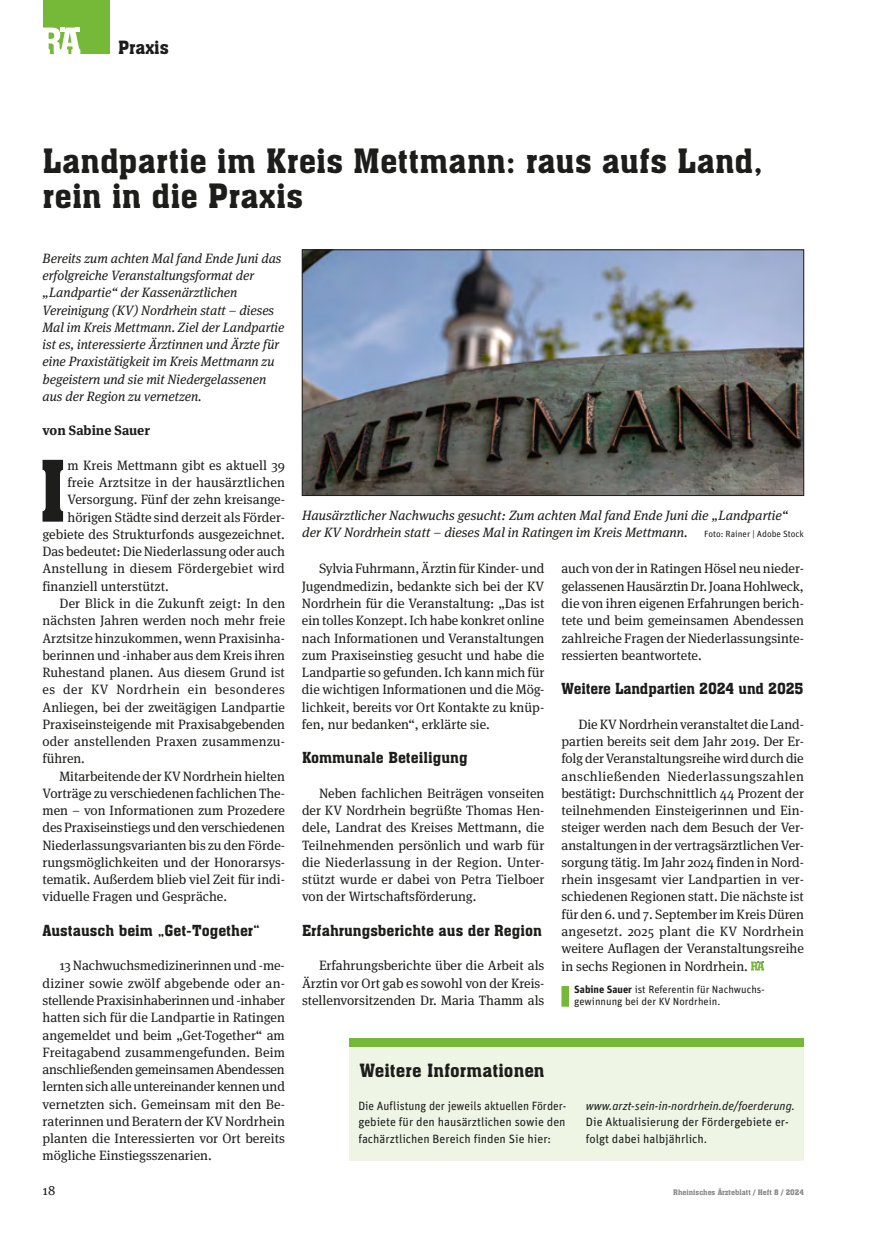
<style>
.page{position:relative;width:872px;height:1234px;background:#fff}
.page>*{position:absolute;margin:0;border:0;box-sizing:border-box;transform-origin:0 0}
.t1{font:83.1px "Aachen BT";color:#1d1d1b}
.t2{font:33px/34.5px "Aachen BT";letter-spacing:.005em;color:#1d1d1b}
.t3{font:18px "Aachen BT";color:#1d1d1b}
.t4{font:15px "Aachen BT";color:#1d1d1b}
.t5{font:13.5px/17.2px "Meta Serif Pro";color:#1d1d1b;text-align:justify}
.t6{font:italic 13.5px/17.2px "Meta Serif Pro";color:#1d1d1b}
.t7{font:13.5px "Meta Serif Pro";letter-spacing:.035em;color:#1d1d1b}
.t8{font:700 13.5px "Meta Serif Pro";color:#1d1d1b}
.t9{font:12px/16.5px "Unit Pro";color:#1d1d1b;text-align:justify;scale:.95 1}
.t10{font:12px/16.5px "Unit Pro";color:#1d1d1b}
.t11{font:italic 12px "Unit Pro";color:#1d1d1b}
.t12{font:10.5px/12px "Unit Pro";color:#1d1d1b}
.t13{font:7.5px "Aachen BT";color:#878787}
.s1{font-family:"Unit Pro";font-style:normal;font-size:9px}
.s2{font-weight:700}
</style>
<div class="page">
<div style="left:43px;top:0;width:66px;height:54px;background:#76b837"></div>
<svg style="left:43px;top:28px;width:37px;height:26px"></svg>
<svg style="left:751px;top:961px;width:13px;height:9px"></svg>
<div style="left:561px;top:985px;width:8px;height:21px;background:#76b837"></div>
<div style="left:350px;top:1038px;width:454px;height:8px;background:#76b837"></div>
<div style="left:350px;top:1046px;width:454px;height:114px;background:#eef5e5"></div>
<img style="left:304px;top:251px;width:498px;height:242px">
<div style="left:302px;top:249px;width:502px;height:246px;border:1px solid #1d1d1b"></div>
<h3 class="t3" style="left:118px;top:36px;width:52px">Praxis</h3>
<h2 class="t2" style="left:43px;top:144px;width:722px">Landpartie im Kreis Mettmann: raus aufs Land, rein in die Praxis</h2>
<p class="t6" style="left:43px;top:249px;width:243px">Bereits zum achten Mal fand Ende Juni das erfolgreiche Veranstaltungsformat der „Landpartie“ der Kassenärztlichen Vereinigung (KV) Nordrhein statt – dieses Mal im Kreis Mettmann. Ziel der Landpartie ist es, interessierte Ärztinnen und Ärzte für eine Praxistätigkeit im Kreis Mettmann zu begeistern und sie mit Niedergelassenen aus der Region zu vernetzen.</p>
<p class="t8" style="left:43px;top:419px;width:109px">von Sabine Sauer</p>
<h1 class="t1" style="left:38px;top:439px;width:31px">I</h1>
<p class="t5" style="left:68px;top:456px;width:219px">m Kreis Mettmann gibt es aktuell 39</p>
<p class="t5" style="left:68px;top:473px;width:219px">freie Arztsitze in der hausärztlichen</p>
<p class="t5" style="left:68px;top:490px;width:219px">Versorgung. Fünf der zehn kreisange-</p>
<p class="t5" style="left:68px;top:507px;width:219px">hörigen Städte sind derzeit als Förder-</p>
<p class="t5" style="left:43px;top:525px;width:244px">gebiete des Strukturfonds ausgezeichnet.</p>
<p class="t5" style="left:43px;top:542px;width:244px">Das bedeutet: Die Niederlassung oder auch</p>
<p class="t5" style="left:43px;top:559px;width:244px">Anstellung in diesem Fördergebiet wird</p>
<p class="t5" style="left:43px;top:576px;width:128px">finanziell unterstützt.</p>
<p class="t5" style="left:60px;top:594px;width:227px">Der Blick in die Zukunft zeigt: In den</p>
<p class="t5" style="left:43px;top:611px;width:244px">nächsten Jahren werden noch mehr freie</p>
<p class="t5" style="left:43px;top:628px;width:244px">Arztsitze hinzukommen, wenn Praxisinha-</p>
<p class="t5" style="left:43px;top:645px;width:244px">berinnen und -inhaber aus dem Kreis ihren</p>
<p class="t5" style="left:43px;top:663px;width:244px">Ruhestand planen. Aus diesem Grund ist</p>
<p class="t7" style="left:43px;top:679px;width:244px">es der KV Nordrhein ein besonderes</p>
<p class="t5" style="left:43px;top:697px;width:244px">Anliegen, bei der zweitägigen Landpartie</p>
<p class="t5" style="left:43px;top:714px;width:244px">Praxiseinsteigende mit Praxisabgebenden</p>
<p class="t5" style="left:43px;top:732px;width:244px">oder anstellenden Praxen zusammenzu-</p>
<p class="t5" style="left:43px;top:749px;width:44px">führen.</p>
<p class="t5" style="left:60px;top:766px;width:227px">Mitarbeitende der KV Nordrhein hielten</p>
<p class="t5" style="left:43px;top:783px;width:244px">Vorträge zu verschiedenen fachlichen The-</p>
<p class="t5" style="left:43px;top:801px;width:244px">men – von Informationen zum Prozedere</p>
<p class="t5" style="left:43px;top:818px;width:244px">des Praxiseinstiegs und den verschiedenen</p>
<p class="t5" style="left:43px;top:835px;width:244px">Niederlassungsvarianten bis zu den Förde-</p>
<p class="t5" style="left:43px;top:852px;width:244px">rungsmöglichkeiten und der Honorarsys-</p>
<p class="t5" style="left:43px;top:870px;width:244px">tematik. Außerdem blieb viel Zeit für indi-</p>
<p class="t5" style="left:43px;top:887px;width:186px">viduelle Fragen und Gespräche.</p>
<p class="t4" style="left:43px;top:920px;width:219px">Austausch beim „Get-Together“</p>
<p class="t5" style="left:43px;top:956px;width:244px;text-indent:17px">13 Nachwuchsmedizinerinnen und -me&shy;diziner sowie zwölf abgebende oder an&shy;stellende Praxisinhaberinnen und -inhaber hatten sich für die Landpartie in Ratingen angemeldet und beim „Get-Together“ am Freitagabend zusammengefunden. Beim anschließenden gemeinsamen Abendessen lernten sich alle untereinander kennen und vernetzten sich. Gemeinsam mit den Be&shy;raterinnen und Beratern der KV Nordrhein planten die Interessierten vor Ort bereits mögliche Einstiegsszenarien.</p>
<p class="t6" style="left:302px;top:505px;width:503px">Hausärztlicher Nachwuchs gesucht: Zum achten Mal fand Ende Juni die „Landpartie“ der KV Nordrhein statt – dieses Mal in Ratingen im Kreis Mettmann. <span class="s1">Foto: Rainer | Adobe Stock</span></p>
<p class="t5" style="left:302px;top:559px;width:244px;text-indent:17px">Sylvia Fuhrmann, Ärztin für Kinder- und Jugendmedizin, bedankte sich bei der KV Nordrhein für die Veranstaltung: „Das ist ein tolles Konzept. Ich habe konkret online nach Informationen und Veranstaltungen zum Praxiseinstieg gesucht und habe die Landpartie so gefunden. Ich kann mich für die wichtigen Informationen und die Mög&shy;lichkeit, bereits vor Ort Kontakte zu knüp&shy;fen, nur bedanken“, erklärte sie.</p>
<p class="t4" style="left:302px;top:748px;width:167px">Kommunale Beteiligung</p>
<p class="t5" style="left:302px;top:783px;width:244px;text-indent:17px">Neben fachlichen Beiträgen vonseiten der KV Nordrhein begrüßte Thomas Hen&shy;dele, Landrat des Kreises Mettmann, die Teilnehmenden persönlich und warb für die Niederlassung in der Region. Unter&shy;stützt wurde er dabei von Petra Tielboer von der Wirtschaftsförderung.</p>
<p class="t4" style="left:302px;top:920px;width:241px">Erfahrungsberichte aus der Region</p>
<p class="t5" style="left:302px;top:956px;width:244px;text-indent:17px">Erfahrungsberichte über die Arbeit als Ärztin vor Ort gab es sowohl von der Kreis&shy;stellenvorsitzenden Dr. Maria Thamm als</p>
<p class="t5" style="left:561px;top:559px;width:244px">auch von der in Ratingen Hösel neu nieder&shy;gelassenen Hausärztin Dr. Joana Hohlweck, die von ihren eigenen Erfahrungen berich&shy;tete und beim gemeinsamen Abendessen zahlreiche Fragen der Niederlassungsinte&shy;ressierten beantwortete.</p>
<p class="t4" style="left:561px;top:679px;width:243px">Weitere Landpartien 2024 und 2025</p>
<p class="t5" style="left:561px;top:714px;width:244px;text-indent:17px">Die KV Nordrhein veranstaltet die Land&shy;partien bereits seit dem Jahr 2019. Der Er&shy;folg der Veranstaltungsreihe wird durch die anschließenden Niederlassungszahlen bestätigt: Durchschnittlich 44 Prozent der teilnehmenden Einsteigerinnen und Ein&shy;steiger werden nach dem Besuch der Ver&shy;anstaltungen in der vertragsärztlichen Ver&shy;sorgung tätig. Im Jahr 2024 finden in Nord&shy;rhein insgesamt vier Landpartien in ver&shy;schiedenen Regionen statt. Die nächste ist für den 6. und 7. September im Kreis Düren angesetzt. 2025 plant die KV Nordrhein weitere Auflagen der Veranstaltungsreihe in sechs Regionen in Nordrhein.</p>
<p class="t12" style="left:574px;top:982px;width:192px"><span class="s2">Sabine Sauer</span> ist Referentin für Nachwuchs&shy;gewinnung bei der KV Nordrhein.</p>
<h3 class="t3" style="left:360px;top:1058px;width:186px">Weitere Informationen</h3>
<p class="t9" style="left:358px;top:1096px;width:220px">Die Auflistung der jeweils aktuellen Förder&shy;gebiete für den hausärztlichen sowie den fachärztlichen Bereich finden Sie hier:</p>
<p class="t11" style="left:586px;top:1097px;width:210px">www.arzt-sein-in-nordrhein.de/foerderung.</p>
<p class="t10" style="left:586px;top:1113px;width:204px">Die Aktualisierung der Fördergebiete er&shy;folgt dabei halbjährlich.</p>
<p class="t5" style="left:43px;top:1180px;width:14px">18</p>
<p class="t13" style="left:673px;top:1187px;width:132px">Rheinisches Ärzteblatt / Heft 8 / 2024</p>
</div>
